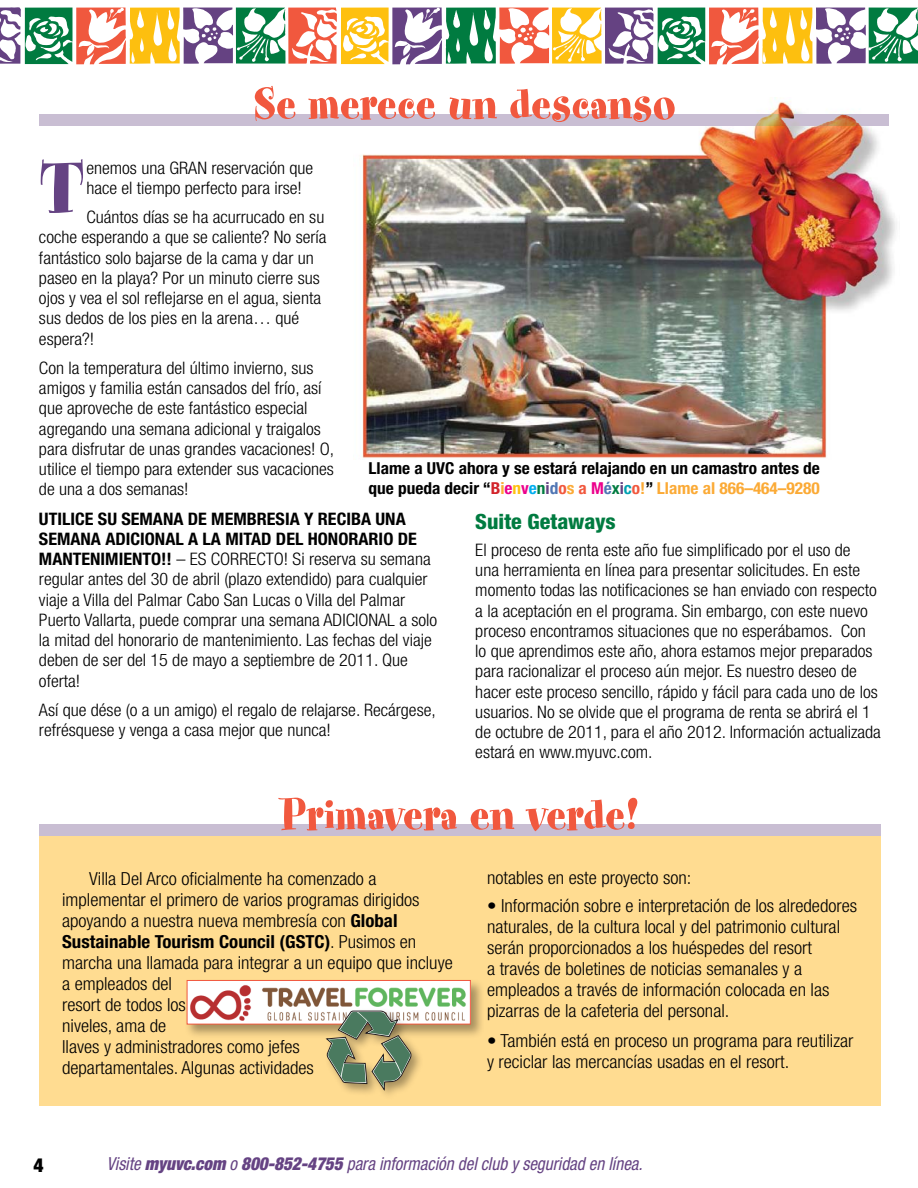
<style>
.page{position:relative;width:918px;height:1188px;background:#fff}
.page>*{position:absolute;margin:0;border:0;box-sizing:border-box;transform-origin:0 0}
.t1{font:81.9px "Spumoni LP Std";color:#654383;scale:1.05 1}
.t2{font:50.7px "Spumoni LP Std";letter-spacing:.01em;color:#f1583e}
.t3{font:800 condensed 21px "Helvetica Neue LT Std";color:#007b40;scale:1.05 1}
.t4{font:900 condensed 19.5px "Helvetica Neue LT Std";color:#000}
.t5{font:300 condensed 18px/21px "Helvetica Neue LT Std";color:#000;scale:1.05 1}
.t6{font:italic condensed 18px "Helvetica Neue LT Std";color:#654383;scale:.95 1}
.t7{font:300 condensed 17.25px/20.2px "Helvetica Neue LT Std";color:#000;scale:1.05 1}
.t8{font:700 condensed 16.5px/19.5px "Helvetica Neue LT Std";color:#000;scale:1.05 1}
.s1{font-weight:700}
.s2{color:#d2232a}
.s3{color:#fbaa36}
.s4{color:#ec008c}
.s5{color:#fec00f}
.s6{color:#00aeef}
.s7{color:#007b40}
.s8{color:#654383}
.s9{color:#5076b4}
.s10{color:#f1583e}
.s11{color:#00a1b1}
.s12{font-weight:900}
</style>
<div class="page">
<div style="left:39px;top:114px;width:850px;height:12px;background:#c9bed3"></div>
<img style="left:361px;top:97px;width:536px;height:361px">
<div style="left:39px;top:836px;width:842px;height:270px;background:#ffdc91"></div>
<div style="left:39px;top:825px;width:841px;height:11px;background:#c9bed3"></div>
<svg style="left:0;top:7px;width:918px;height:57px"></svg>
<div style="left:185px;top:978px;width:300px;height:61px;background:#000;opacity:.35"></div>
<img style="left:189px;top:982px;width:280px;height:41px">
<div style="left:187px;top:980px;width:284px;height:45px;border:1px solid #f1583e"></div>
<div style="left:324px;top:1008px;width:100px;height:94px;background:#000;opacity:.35"></div>
<svg style="left:326px;top:1011px;width:85px;height:79px"></svg>
<h2 class="t2" style="left:253px;top:78px;width:424px">Se merece un descanso</h2>
<h1 class="t1" style="left:39px;top:147px;width:45px">T</h1>
<p class="t7" style="left:86px;top:157px;width:218px">enemos una GRAN reservación que hace el tiempo perfecto para irse!</p>
<p class="t7" style="left:39px;top:207px;width:275px;text-indent:47px">Cuántos días se ha acurrucado en su coche esperando a que se caliente? No sería fantástico solo bajarse de la cama y dar un paseo en la playa? Por un minuto cierre sus ojos y vea el sol reflejarse en el agua, sienta sus dedos de los pies en la arena… qué espera?!</p>
<p class="t7" style="left:39px;top:358px;width:283px">Con la temperatura del último invierno, sus amigos y familia están cansados del frío, así que aproveche de este fantástico especial agregando una semana adicional y traigalos para disfrutar de unas grandes vacaciones! O, utilice el tiempo para extender sus vacaciones de una a dos semanas!</p>
<p class="t7" style="left:39px;top:508px;width:381px"><span class="s1">UTILICE SU SEMANA DE MEMBRESIA Y RECIBA UNA SEMANA ADICIONAL A LA MITAD DEL HONORARIO DE MANTENIMIENTO!!</span> – ES CORRECTO! Si reserva su semana regular antes del 30 de abril (plazo extendido) para cualquier viaje a Villa del Palmar Cabo San Lucas o Villa del Palmar Puerto Vallarta, puede comprar una semana ADICIONAL a solo la mitad del honorario de mantenimiento. Las fechas del viaje deben de ser del 15 de mayo a septiembre de 2011. Que oferta!</p>
<p class="t7" style="left:39px;top:699px;width:379px">Así que dése (o a un amigo) el regalo de relajarse. Recárgese, refrésquese y venga a casa mejor que nunca!</p>
<p class="t8" style="left:369px;top:459px;width:431px">Llame a UVC ahora y se estará relajando en un camastro antes de que pueda decir “<span class="s2">B</span><span class="s3">i</span><span class="s4">e</span><span class="s5">n</span><span class="s4">v</span><span class="s6">e</span><span class="s7">n</span><span class="s8">i</span><span class="s9">d</span><span class="s10">o</span><span class="s3">s</span> <span class="s10">a</span> <span class="s4">M</span><span class="s9">é</span><span class="s7">x</span><span class="s8">i</span><span class="s11">c</span><span class="s10">o</span><span class="s3">!</span>” <span class="s3">Llame al 866–464–9280</span></p>
<p class="t3" style="left:475px;top:508px;width:135px">Suite Getaways</p>
<p class="t7" style="left:475px;top:540px;width:388px">El proceso de renta este año fue simplificado por el uso de<br>una herramienta en línea para presentar solicitudes. En este momento todas las notificaciones se han enviado con respecto a la aceptación en el programa. Sin embargo, con este nuevo proceso encontramos situaciones que no esperábamos. Con lo que aprendimos este año, ahora estamos mejor preparados para racionalizar el proceso aún mejor. Es nuestro deseo de hacer este proceso sencillo, rápido y fácil para cada uno de los usuarios. No se olvide que el programa de renta se abrirá el 1 de octubre de 2011, para el año 2012. Información actualizada estará en www.myuvc.com.</p>
<h2 class="t2" style="left:281px;top:789px;width:358px">Primavera en verde!</h2>
<p class="t5" style="left:62px;top:868px;width:374px;text-indent:27px">Villa Del Arco oficialmente ha comenzado a implementar el primero de varios programas dirigidos apoyando a nuestra nueva membresía con <span class="s1">Global Sustainable Tourism Council (GSTC)</span>. Pusimos en marcha una llamada para integrar a un equipo que incluye a empleados del<br>resort de todos los<br>niveles, ama de<br>llaves y administradores como jefes<br>departamentales. Algunas actividades</p>
<p class="t5" style="left:487px;top:867px;width:196px">notables en este proyecto son:</p>
<p class="t5" style="left:487px;top:895px;width:354px">• Información sobre e interpretación de los alrededores naturales, de la cultura local y del patrimonio cultural serán proporcionados a los huéspedes del resort<br>a través de boletines de noticias semanales y a empleados a través de información colocada en las pizarras de la cafeteria del personal.</p>
<p class="t5" style="left:487px;top:1030px;width:350px">• También está en proceso un programa para reutilizar y reciclar las mercancías usadas en el resort.</p>
<p class="t4" style="left:33px;top:1153px;width:12px">4</p>
<p class="t6" style="left:107px;top:1153px;width:565px">Visite <span class="s12">myuvc.com</span> o <span class="s12">800-852-4755</span> para información del club y seguridad en línea.</p>
</div>
